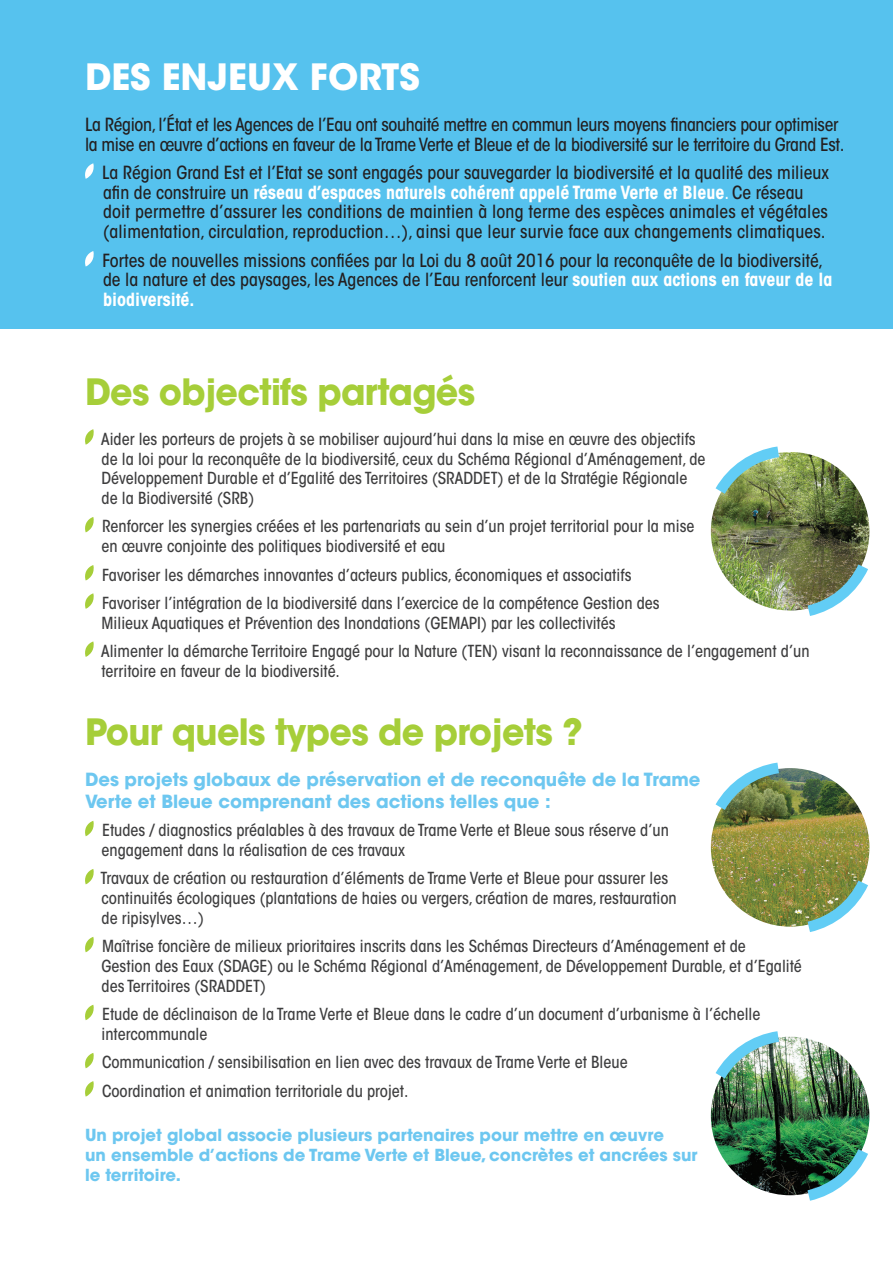
<style>
.page{position:relative;width:893px;height:1263px;background:#fff}
.page>*{position:absolute;margin:0;border:0;box-sizing:border-box;transform-origin:0 0}
.t1{font:700 36px "ITC Avant Garde Std";letter-spacing:-.02em;color:#a6ce39}
.t2{font:700 36px "ITC Avant Garde Std";color:#fff}
.t3{font:500 condensed 18px/19.8px "ITC Avant Garde Std";color:#231f20}
.t4{font:500 condensed 18px/19.8px "ITC Avant Garde Std";letter-spacing:-.02em;color:#231f20}
.t5{font:700 18px/21.6px "ITC Avant Garde Std";color:#6dc7f0}
.t6{font:500 condensed 16.5px/19.8px "ITC Avant Garde Std";color:#3e3e3f}
.t7{font:700 16.5px/19.8px "ITC Avant Garde Std";color:#6dc7f0}
.s1{font-weight:700;color:#fff}
.s2{color:#fff}
</style>
<div class="page">
<div style="left:0;top:0;width:893px;height:328px;background:#56c2ee"></div>
<svg style="left:85px;top:429px;width:9px;height:16px"></svg>
<svg style="left:85px;top:517px;width:9px;height:15px"></svg>
<svg style="left:85px;top:565px;width:9px;height:15px"></svg>
<svg style="left:85px;top:593px;width:9px;height:16px"></svg>
<svg style="left:85px;top:641px;width:9px;height:16px"></svg>
<svg style="left:85px;top:821px;width:9px;height:15px"></svg>
<svg style="left:85px;top:869px;width:9px;height:15px"></svg>
<svg style="left:85px;top:937px;width:9px;height:15px"></svg>
<svg style="left:85px;top:1005px;width:9px;height:15px"></svg>
<svg style="left:85px;top:1053px;width:9px;height:15px"></svg>
<svg style="left:85px;top:1081px;width:9px;height:16px"></svg>
<svg style="left:85px;top:163px;width:9px;height:16px"></svg>
<svg style="left:85px;top:251px;width:9px;height:16px"></svg>
<img style="left:711px;top:452px;width:158px;height:158px;border-radius:79px">
<svg style="left:716px;top:446px;width:63px;height:48px"></svg>
<svg style="left:807px;top:564px;width:61px;height:52px"></svg>
<img style="left:711px;top:1037px;width:158px;height:158px;border-radius:79px">
<img style="left:716px;top:1031px;width:63px;height:47px">
<svg style="left:807px;top:1149px;width:61px;height:52px"></svg>
<img style="left:711px;top:768px;width:158px;height:159px;border-radius:79px">
<svg style="left:716px;top:763px;width:63px;height:47px"></svg>
<svg style="left:807px;top:880px;width:61px;height:52px"></svg>
<h1 class="t2" style="left:85px;top:54px;width:336px">DES ENJEUX FORTS</h1>
<p class="t4" style="left:85px;top:114px;width:761px">La Région, l’État et les Agences de l’Eau ont souhaité mettre en commun leurs moyens financiers pour optimiser la mise en œuvre d’actions en faveur de la Trame Verte et Bleue et de la biodiversité sur le territoire du Grand Est.</p>
<p class="t3" style="left:102px;top:162px;width:728px">La Région Grand Est et l’Etat se sont engagés pour sauvegarder la biodiversité et la qualité des milieux afin de construire un <span class="s1">réseau d’espaces naturels cohérent appelé Trame Verte et Bleue</span><span class="s2">.</span> Ce réseau doit permettre d’assurer les conditions de maintien à long terme des espèces animales et végétales (alimentation, circulation, reproduction…), ainsi que leur survie face aux changements climatiques.</p>
<p class="t3" style="left:102px;top:250px;width:731px">Fortes de nouvelles missions confiées par la Loi du 8 août 2016 pour la reconquête de la biodiversité, de la nature et des paysages, les Agences de l’Eau renforcent leur <span class="s1">soutien aux actions en faveur de la biodiversité.</span></p>
<h1 class="t1" style="left:85px;top:368px;width:392px">Des objectifs partagés</h1>
<p class="t6" style="left:101px;top:429px;width:606px">Aider les porteurs de projets à se mobiliser aujourd’hui dans la mise en œuvre des objectifs de la loi pour la reconquête de la biodiversité, ceux du Schéma Régional d’Aménagement, de Développement Durable et d’Egalité des Territoires (SRADDET) et de la Stratégie Régionale de la Biodiversité (SRB)</p>
<p class="t6" style="left:102px;top:516px;width:594px">Renforcer les synergies créées et les partenariats au sein d’un projet territorial pour la mise en œuvre conjointe des politiques biodiversité et eau</p>
<p class="t6" style="left:102px;top:560px;width:559px;line-height:28.3px">Favoriser les démarches innovantes d’acteurs publics, économiques et associatifs<br>Favoriser l’intégration de la biodiversité dans l’exercice de la compétence Gestion des</p>
<p class="t6" style="left:101px;top:608px;width:710px;line-height:28.3px">Milieux Aquatiques et Prévention des Inondations (GEMAPI) par les collectivités<br>Alimenter la démarche Territoire Engagé pour la Nature (TEN) visant la reconnaissance de l’engagement d’un</p>
<p class="t6" style="left:102px;top:661px;width:240px">territoire en faveur de la biodiversité.</p>
<h1 class="t1" style="left:85px;top:708px;width:499px">Pour quels types de projets ?</h1>
<p class="t5" style="left:85px;top:769px;width:617px">Des projets globaux de préservation et de reconquête de la Trame<br>Verte et Bleue comprenant des actions telles que :</p>
<p class="t6" style="left:102px;top:820px;width:569px">Etudes / diagnostics préalables à des travaux de Trame Verte et Bleue sous réserve d’un engagement dans la réalisation de ces travaux</p>
<p class="t6" style="left:100px;top:868px;width:578px">Travaux de création ou restauration d’éléments de Trame Verte et Bleue pour assurer les continuités écologiques (plantations de haies ou vergers, création de mares, restauration de ripisylves…)</p>
<p class="t6" style="left:102px;top:936px;width:702px">Maîtrise foncière de milieux prioritaires inscrits dans les Schémas Directeurs d’Aménagement et de<br>Gestion des Eaux (SDAGE) ou le Schéma Régional d’Aménagement, de Développement Durable, et d’Egalité des Territoires (SRADDET)</p>
<p class="t6" style="left:102px;top:1004px;width:660px">Etude de déclinaison de la Trame Verte et Bleue dans le cadre d’un document d’urbanisme à l’échelle intercommunale</p>
<p class="t6" style="left:102px;top:1048px;width:527px;line-height:28.3px">Communication / sensibilisation en lien avec des travaux de Trame Verte et Bleue<br>Coordination et animation territoriale du projet.</p>
<p class="t7" style="left:85px;top:1125px;width:614px">Un projet global associe plusieurs partenaires pour mettre en œuvre<br>un ensemble d’actions de Trame Verte et Bleue, concrètes et ancrées sur le territoire.</p>
</div>
